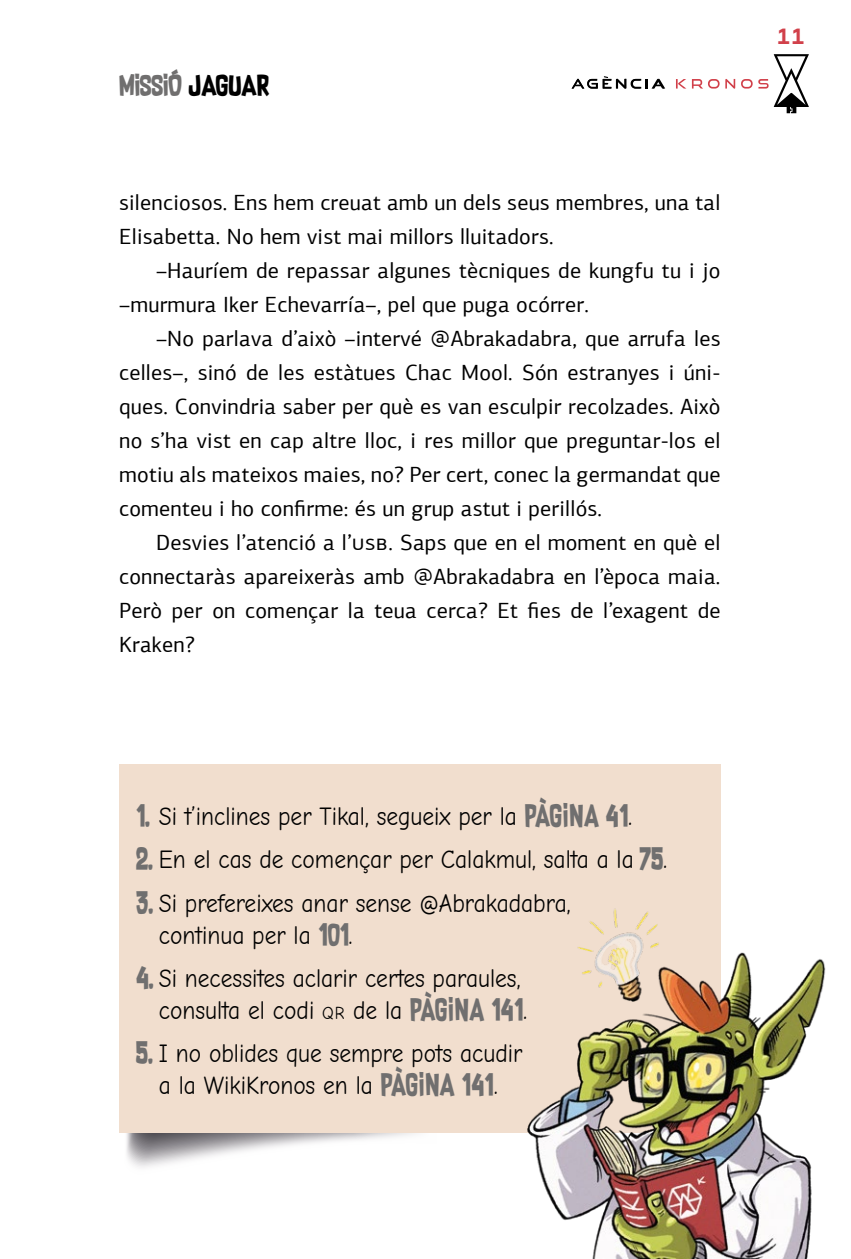
<style>
.page{position:relative;width:851px;height:1259px;background:#fff}
.page>*{position:absolute;margin:0;border:0;box-sizing:border-box;transform-origin:0 0}
.t1{font:26px/32px "Comic Neue";color:#000;scale:.9 1}
.t2{font:24px "Supersonic Rocketship";color:#706f6f}
.t3{font:22px/34px "PF Agora Sans Pro";letter-spacing:.01em;color:#000}
.t4{font:700 22px "Geometria";color:#d1404a}
.s1{color:#000}
.s2{font-family:"Supersonic Rocketship";color:#706f6f}
.s3{font-size:18.2px}
</style>
<div class="page">
<svg style="left:676px;top:79px;width:43px;height:10px"></svg>
<svg style="left:725px;top:79px;width:10px;height:10px"></svg>
<svg style="left:741px;top:79px;width:11px;height:10px"></svg>
<svg style="left:126px;top:1133px;width:289px;height:35px"></svg>
<div style="left:119px;top:765px;width:601px;height:368px;background:#f1dece"></div>
<svg style="left:758px;top:54px;width:50px;height:59px"></svg>
<img style="left:527px;top:872px;width:299px;height:387px">
<svg style="left:571px;top:76px;width:94px;height:13px"></svg>
<p class="t2" style="left:119px;top:66px;width:152px">MISSIÓ <span class="s1">JAGUAR</span></p>
<p class="t3" style="left:119px;top:185px;width:602px">silenciosos. Ens hem creuat amb un dels seus membres, una tal<br>Elisabetta. No hem vist mai millors lluitadors.</p>
<p class="t3" style="left:119px;top:253px;width:602px;text-indent:37px">–Hauríem de repassar algunes tècniques de kungfu tu i jo –murmura Iker Echevarría–, pel que puga ocórrer.</p>
<p class="t3" style="left:119px;top:321px;width:603px;text-align:justify;text-indent:37px">–No parlava d’això –intervé @Abrakadabra, que arrufa les celles–, sinó de les estàtues Chac Mool. Són estranyes i úni&shy;ques. Convindria saber per què es van esculpir recolzades. Això no s’ha vist en cap altre lloc, i res millor que preguntar-los el motiu als mateixos maies, no? Per cert, conec la germandat que comenteu i ho confirme: és un grup astut i perillós.</p>
<p class="t3" style="left:119px;top:525px;width:603px;text-align:justify;text-indent:37px">Desvies l’atenció a l’usb. Saps que en el moment en què el connectaràs apareixeràs amb @Abrakadabra en l’època maia.<br>Però per on començar la teua cerca? Et fies de l’exagent de Kraken?</p>
<p class="t1" style="left:136px;top:799px;width:552px"><span class="s2">1.</span> Si t’inclines per Tikal, segueix per la <span class="s2">PÀGINA 41</span>.</p>
<p class="t1" style="left:136px;top:843px;width:591px"><span class="s2">2.</span> En el cas de començar per Calakmul, salta a la <span class="s2">75</span>.</p>
<p class="t1" style="left:159px;top:886px;width:459px;text-indent:-23px"><span class="s2">3.</span> Si prefereixes anar sense @Abrakadabra, continua per la <span class="s2">101</span>.</p>
<p class="t1" style="left:136px;top:961px;width:436px;text-align:right"><span class="s2">4.</span> Si necessites aclarir certes paraules, consulta el codi <span class="s3">qr</span> de la <span class="s2">PÀGINA 141</span>.</p>
<p class="t1" style="left:136px;top:1037px;width:430px;text-align:center"><span class="s2">5.</span> I no oblides que sempre pots acudir a la WikiKronos en la <span class="s2">PÀGINA 141</span>.</p>
<p class="t4" style="left:776px;top:23px;width:30px">11</p>
</div>
